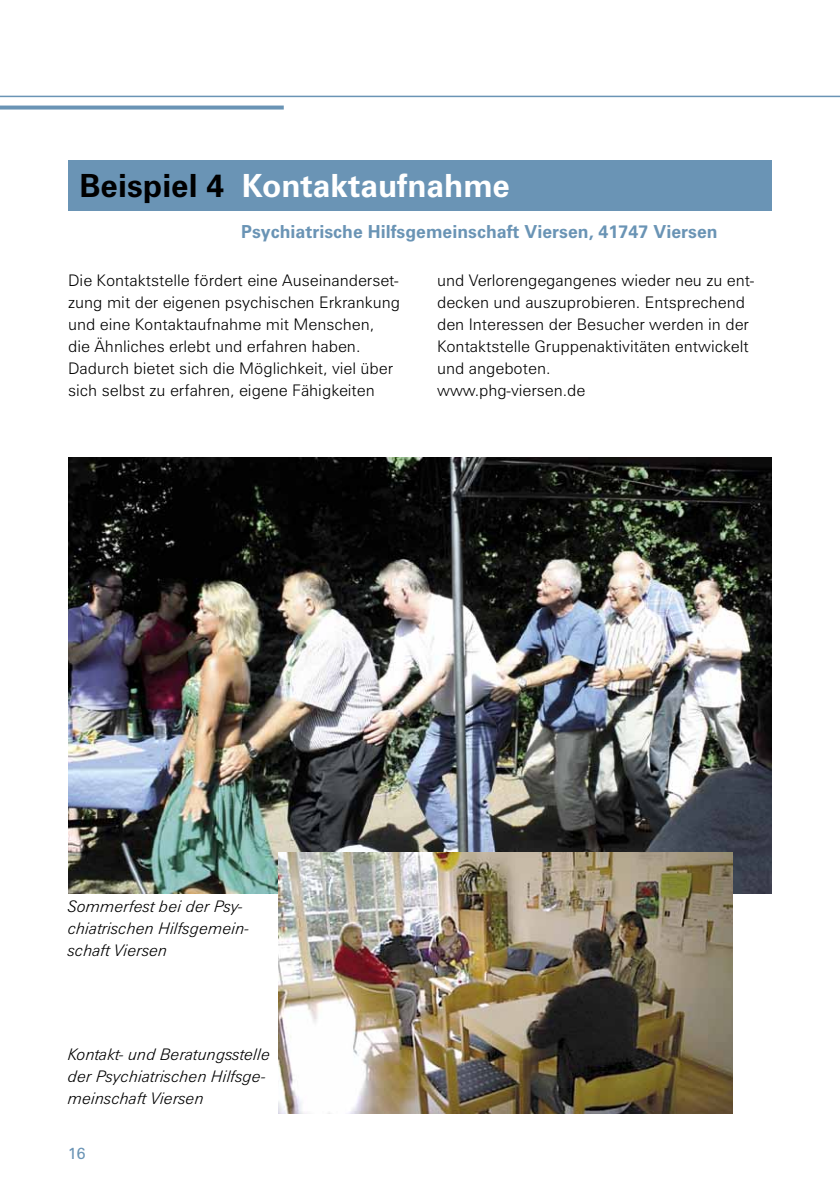
<style>
.page{position:relative;width:840px;height:1191px;background:#fff}
.page>*{position:absolute;margin:0;border:0;box-sizing:border-box;transform-origin:0 0}
.t1{font:700 32px "Zurich BT";color:#fff}
.t2{font:700 18px "Zurich BT";color:#6a94b5}
.t3{font:300 16px/22px "Zurich BT";color:#000}
.t4{font:italic 300 16px/22px "Zurich BT";color:#000}
.t5{font:16px "Zurich BT";color:#6a94b5}
.s1{color:#000}
</style>
<div class="page">
<hr style="left:0;top:96px;width:839px;height:1px;background:#6a94b5">
<svg style="left:0;top:106px;width:283px;height:4px"></svg>
<div style="left:68px;top:160px;width:703px;height:51px;background:#6a94b5"></div>
<img style="left:68px;top:457px;width:703px;height:436px">
<img style="left:279px;top:853px;width:452px;height:260px">
<h1 class="t1" style="left:79px;top:166px;width:432px"><span class="s1">Beispiel 4</span> Kontaktaufnahme</h1>
<p class="t2" style="left:241px;top:221px;width:477px">Psychiatrische Hilfsgemeinschaft Viersen, 41747 Viersen</p>
<p class="t3" style="left:68px;top:269px;width:333px">Die Kontaktstelle fördert eine Auseinanderset&shy;zung mit der eigenen psychischen Erkrankung und eine Kontaktaufnahme mit Menschen,<br>die Ähnliches erlebt und erfahren haben.<br>Dadurch bietet sich die Möglichkeit, viel über sich selbst zu erfahren, eigene Fähigkeiten</p>
<p class="t3" style="left:437px;top:269px;width:318px">und Verlorengegangenes wieder neu zu ent&shy;decken und auszuprobieren. Entsprechend den Interessen der Besucher werden in der Kontaktstelle Gruppenaktivitäten entwickelt und angeboten.<br>www. phg-viersen. de</p>
<p class="t4" style="left:68px;top:895px;width:183px">Sommerfest bei der Psy&shy;chiatrischen Hilfsgemein&shy;schaft Viersen</p>
<p class="t4" style="left:68px;top:1043px;width:204px">Kontakt- und Beratungsstelle der Psychiatrischen Hilfsge&shy;meinschaft Viersen</p>
<p class="t5" style="left:68px;top:1143px;width:19px">16</p>
</div>
